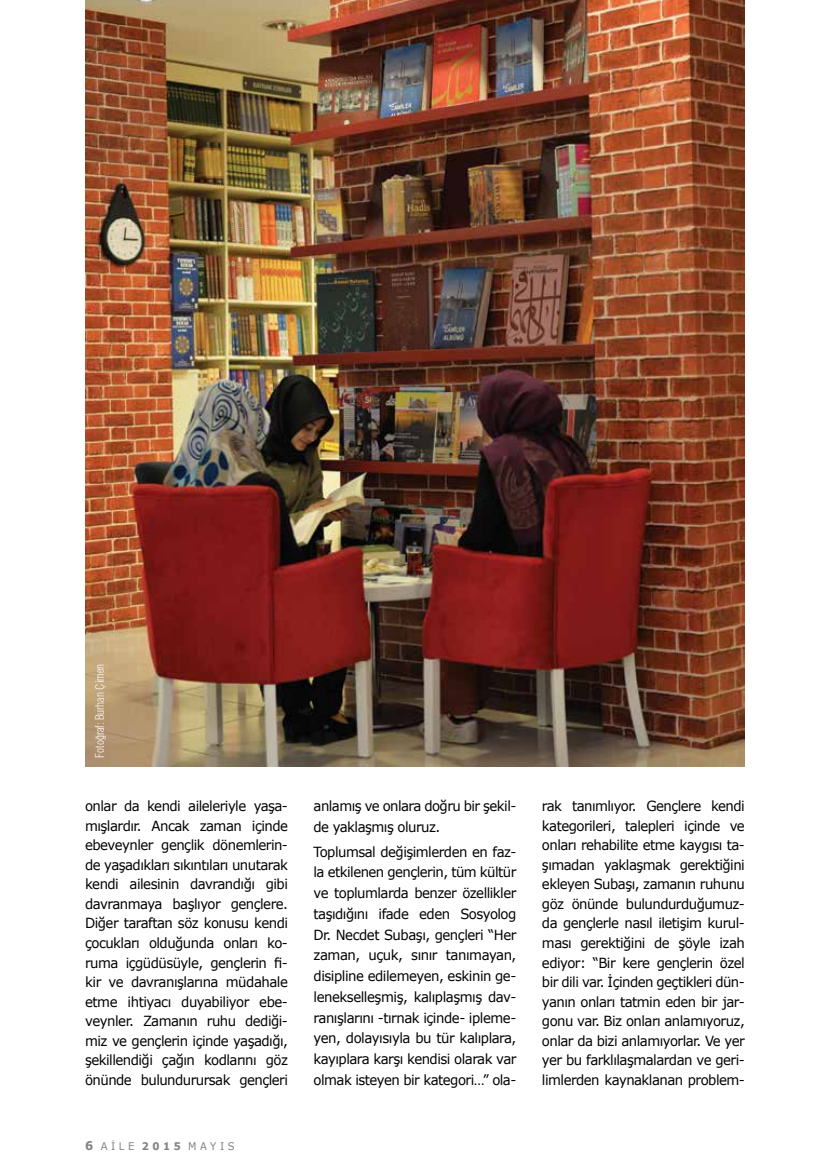
<style>
.page{position:relative;width:830px;height:1170px;background:#fff}
.page>*{position:absolute;margin:0;border:0;box-sizing:border-box;transform-origin:0 0}
.t1{font:13.95px/19.5px "Verdana";letter-spacing:-.04em;color:#000;text-align:justify;scale:.95 1}
.t2{font:300 11.25px "Helvetica Con";color:#fff}
.t3{font:10.5px "Verdana";letter-spacing:.36em;color:#808285;scale:.95 1}
.s1{font-weight:700;font-size:12px}
.s2{font-weight:700}
</style>
<div class="page">
<img style="left:85px;top:0;width:659px;height:766px">
<p class="t2" style="left:93px;top:757px;width:95px;rotate:-90deg">Fotoğraf: Burhan Çimen</p>
<p class="t1" style="left:85px;top:795px;width:215px">onlar da kendi aileleriyle yaşa&shy;mışlardır. Ancak zaman içinde ebeveynler gençlik dönemlerin&shy;de yaşadıkları sıkıntıları unutarak kendi ailesinin davrandığı gibi davranmaya başlıyor gençlere.<br>Diğer taraftan söz konusu kendi çocukları olduğunda onları ko&shy;ruma içgüdüsüyle, gençlerin fi&shy;kir ve davranışlarına müdahale etme ihtiyacı duyabiliyor ebe&shy;veynler. Zamanın ruhu dediği&shy;miz ve gençlerin içinde yaşadığı, şekillendiği çağın kodlarını göz önünde bulundurursak gençleri</p>
<p class="t1" style="left:313px;top:795px;width:215px;line-height:20.7px">anlamış ve onlara doğru bir şekil&shy;de yaklaşmış oluruz.</p>
<p class="t1" style="left:313px;top:840px;width:215px;line-height:20.7px">Toplumsal değişimlerden en faz&shy;la etkilenen gençlerin, tüm kültür ve toplumlarda benzer özellikler taşıdığını ifade eden Sosyolog Dr. Necdet Subaşı, gençleri “Her zaman, uçuk, sınır tanımayan, disipline edilemeyen, eskinin ge&shy;lenekselleşmiş, kalıplaşmış dav&shy;ranışlarını -tırnak içinde- ipleme&shy;yen, dolayısıyla bu tür kalıplara, kayıplara karşı kendisi olarak var olmak isteyen bir kategori…” ola-</p>
<p class="t3" style="left:85px;top:1139px;width:159px"><span class="s1">6</span> AİLE <span class="s2">2015</span> MAYIS</p>
<p class="t1" style="left:541px;top:795px;width:215px">rak tanımlıyor. Gençlere kendi kategorileri, talepleri içinde ve onları rehabilite etme kaygısı ta&shy;şımadan yaklaşmak gerektiğini ekleyen Subaşı, zamanın ruhunu göz önünde bulundurduğumuz&shy;da gençlerle nasıl iletişim kurul&shy;ması gerektiğini de şöyle izah ediyor: “Bir kere gençlerin özel bir dili var. İçinden geçtikleri dün&shy;yanın onları tatmin eden bir jar&shy;gonu var. Biz onları anlamıyoruz, onlar da bizi anlamıyorlar. Ve yer yer bu farklılaşmalardan ve geri&shy;limlerden kaynaklanan problem-</p>
</div>
